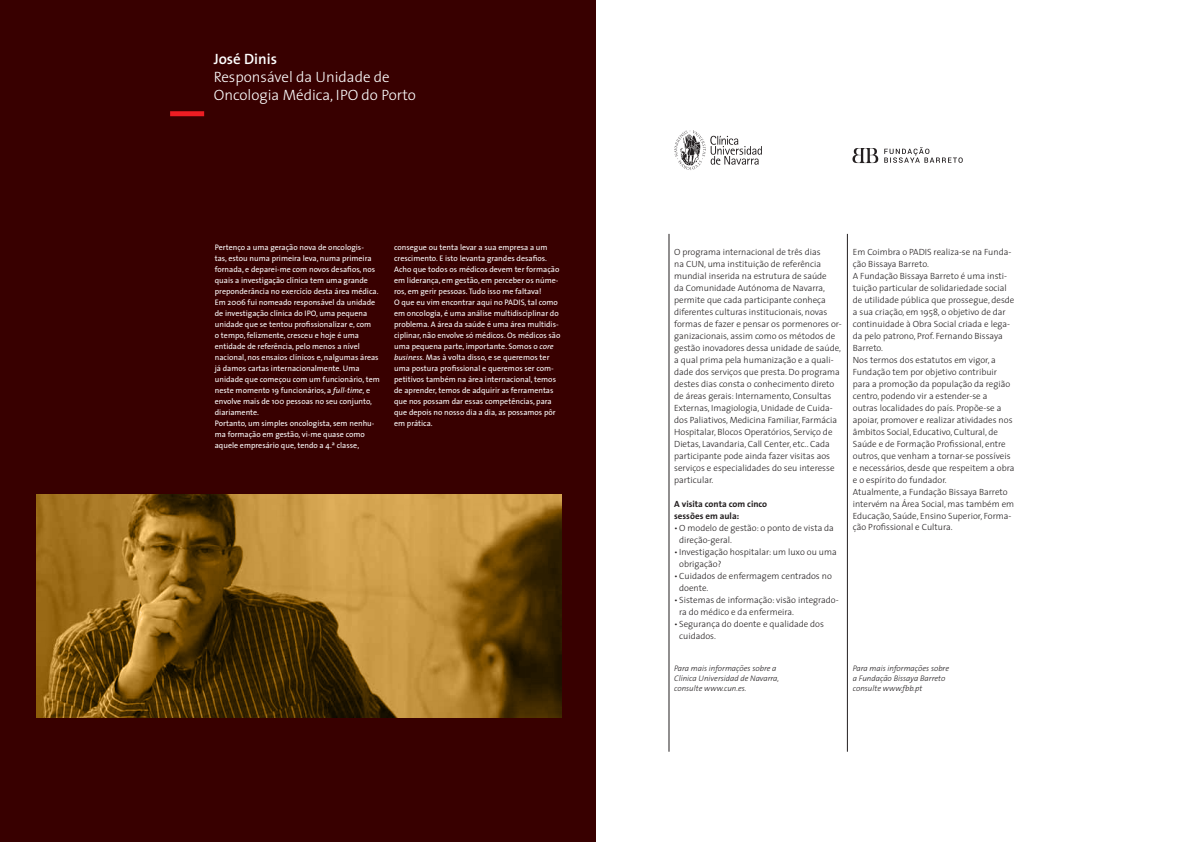
<style>
.page{position:relative;width:1191px;height:842px;background:#fff}
.page>*{position:absolute;margin:0;border:0;box-sizing:border-box;transform-origin:0 0}
.t1{font:300 15px/18px "The Sans";color:#fff}
.t2{font:600 15px "The Sans";color:#fff}
.t3{font:300 9px/12px "The Sans";color:#231f20}
.t4{font:700 9px/12px "The Sans";color:#231f20}
.t5{font:8px/11px "The Sans";color:#fff}
.t6{font:italic 300 8px/10px "The Sans";color:#231f20}
.s1{font-style:italic}
</style>
<div class="page">
<div style="left:0;top:0;width:595px;height:842px;background:#380000"></div>
<svg style="left:36px;top:494px;width:525px;height:224px;background:#8a6420"></svg>
<hr style="left:847px;top:234px;width:1px;height:518px;background:#231f20">
<hr style="left:669px;top:234px;width:1px;height:518px;background:#231f20">
<div style="left:170px;top:111px;width:34px;height:5px;background:#ee1d23"></div>
<svg style="left:884px;top:147px;width:78px;height:16px"></svg>
<svg style="left:852px;top:148px;width:26px;height:15px"></svg>
<svg style="left:674px;top:130px;width:88px;height:40px"></svg>
<p class="t2" style="left:214px;top:47px;width:65px">José Dinis</p>
<p class="t1" style="left:214px;top:68px;width:204px">Responsável da Unidade de<br>Oncologia Médica, IPO do Porto</p>
<p class="t5" style="left:215px;top:242px;width:166px">Pertenço a uma geração nova de oncologis-<br>tas, estou numa primeira leva, numa primeira fornada, e deparei-me com novos desafios, nos quais a investigação clínica tem uma grande preponderância no exercício desta área médica.<br>Em 2006 fui nomeado responsável da unidade de investigação clínica do IPO, uma pequena unidade que se tentou profissionalizar e, com<br>o tempo, felizmente, cresceu e hoje é uma entidade de referência, pelo menos a nível nacional, nos ensaios clínicos e, nalgumas áreas já damos cartas internacionalmente. Uma unidade que começou com um funcionário, tem neste momento 19 funcionários, a <span class="s1">full-time,</span> e envolve mais de 100 pessoas no seu conjunto, diariamente.</p>
<p class="t5" style="left:215px;top:418px;width:161px">Portanto, um simples oncologista, sem nenhu&shy;ma formação em gestão, vi-me quase como aquele empresário que, tendo a 4.ª classe,</p>
<p class="t5" style="left:394px;top:242px;width:167px">consegue ou tenta levar a sua empresa a um crescimento. E isto levanta grandes desafios.<br>Acho que todos os médicos devem ter formação em liderança, em gestão, em perceber os núme&shy;ros, em gerir pessoas. Tudo isso me faltava!</p>
<p class="t5" style="left:394px;top:297px;width:168px">O que eu vim encontrar aqui no PADIS, tal como em oncologia, é uma análise multidisciplinar do problema. A área da saúde é uma área multidis&shy;ciplinar, não envolve só médicos. Os médicos são uma pequena parte, importante. Somos o <span class="s1">core business.</span> Mas à volta disso, e se queremos ter uma postura profissional e queremos ser com&shy;petitivos também na área internacional, temos de aprender, temos de adquirir as ferramentas que nos possam dar essas competências, para que depois no nosso dia a dia, as possamos pôr em prática.</p>
<p class="t3" style="left:674px;top:245px;width:169px">O programa internacional de três dias<br>na CUN, uma instituição de referência mundial inserida na estrutura de saúde<br>da Comunidade Autónoma de Navarra, permite que cada participante conheça diferentes culturas institucionais, novas formas de fazer e pensar os pormenores or&shy;ganizacionais, assim como os métodos de gestão inovadores dessa unidade de saúde, a qual prima pela humanização e a quali&shy;dade dos serviços que presta. Do programa destes dias consta o conhecimento direto de áreas gerais: Internamento, Consultas Externas, Imagiologia, Unidade de Cuida&shy;dos Paliativos, Medicina Familiar, Farmácia Hospitalar, Blocos Operatórios, Serviço de Dietas, Lavandaria, Call Center, etc.. Cada participante pode ainda fazer visitas aos serviços e especialidades do seu interesse particular.</p>
<p class="t4" style="left:674px;top:497px;width:95px">A visita conta com cinco sessões em aula:</p>
<p class="t3" style="left:679px;top:521px;width:156px;text-indent:-5px">•O modelo de gestão: o ponto de vista da direção-geral.</p>
<p class="t3" style="left:679px;top:545px;width:159px;text-indent:-5px">• Investigação hospitalar: um luxo ou uma obrigação?</p>
<p class="t3" style="left:679px;top:569px;width:154px;text-indent:-5px">•Cuidados de enfermagem centrados no doente.</p>
<p class="t3" style="left:679px;top:593px;width:161px;text-indent:-5px">•Sistemas de informação: visão integrado&shy;ra do médico e da enfermeira.</p>
<p class="t3" style="left:679px;top:617px;width:146px;text-indent:-5px">•Segurança do doente e qualidade dos cuidados.</p>
<p class="t3" style="left:853px;top:245px;width:160px">Em Coimbra o PADIS realiza-se na Funda&shy;ção Bissaya Barreto.</p>
<p class="t3" style="left:853px;top:269px;width:163px">A Fundação Bissaya Barreto é uma insti&shy;tuição particular de solidariedade social de utilidade pública que prossegue, desde a sua criação, em 1958, o objetivo de dar continuidade à Obra Social criada e lega&shy;da pelo patrono, Prof. Fernando Bissaya Barreto.</p>
<p class="t3" style="left:853px;top:353px;width:146px">Nos termos dos estatutos em vigor, a<br>Fundação tem por objetivo contribuir</p>
<p class="t3" style="left:853px;top:377px;width:163px">para a promoção da população da região centro, podendo vir a estender-se a outras localidades do país. Propõe-se a apoiar, promover e realizar atividades nos âmbitos Social, Educativo, Cultural, de Saúde e de Formação Profissional, entre outros, que venham a tornar-se possíveis e necessários, desde que respeitem a obra e o espírito do fundador.</p>
<p class="t3" style="left:853px;top:485px;width:163px">Atualmente, a Fundação Bissaya Barreto intervém na Área Social, mas também em Educação, Saúde, Ensino Superior, Forma&shy;ção Profissional e Cultura.</p>
<p class="t6" style="left:674px;top:663px;width:106px">Para mais informações sobre a<br>Clínica Universidad de Navarra, consulte www.cun.es.</p>
<p class="t6" style="left:853px;top:663px;width:98px">Para mais informações sobre</p>
<p class="t6" style="left:853px;top:673px;width:94px">a Fundação Bissaya Barreto</p>
<p class="t6" style="left:853px;top:683px;width:71px">consulte www.fbb.pt</p>
</div>
